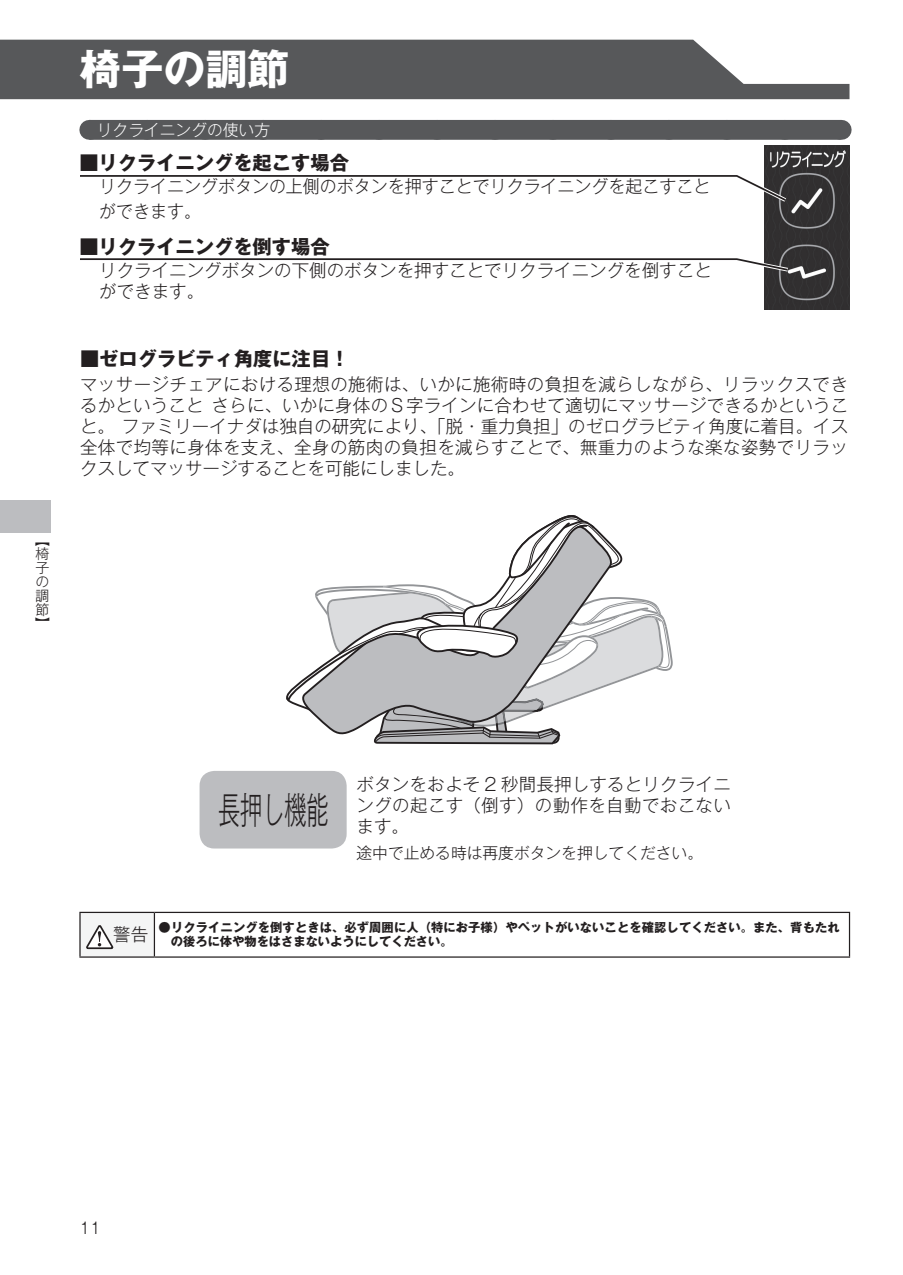
<style>
.page{position:relative;width:903px;height:1275px;background:#fff}
.page>*{position:absolute;margin:0;border:0;box-sizing:border-box;transform-origin:0 0}
.t1{font:700 42px "Gothic MB101 Pro";color:#fff}
.t2{font:300 36.75px "Gothic MB101 Pro";color:#231f20;scale:.6 1}
.t3{font:700 19.25px "Gothic MB101 Pro";color:#231f20}
.t4{font:300 17.5px/21px "Gothic MB101 Pro";color:#231f20}
.t5{font:300 15.75px "Gothic MB101 Pro";color:#231f20}
.t6{font:300 15.75px "Gothic MB101 Pro";color:#fff}
.t7{font:300 14px/14px "Gothic MB101 Pro";color:#231f20;text-align:justify}
.t8{font:700 12.25px/14px "Gothic MB101 Pro";letter-spacing:.01em;color:#231f20}
</style>
<div class="page">
<svg style="left:0;top:40px;width:849px;height:59px;background:#6a6a6c"></svg>
<img style="left:764px;top:146px;width:85px;height:163px">
<div style="left:0;top:500px;width:50px;height:33px;background:#bcbdc0"></div>
<div style="left:200px;top:771px;width:147px;height:77px;background:#bcbdc0;border-radius:15px"></div>
<div style="left:89px;top:120px;width:752px;height:20px;background:#57585a"></div>
<svg style="left:148px;top:139px;width:664px;height:1px"></svg>
<svg style="left:841px;top:120px;width:1px;height:20px"></svg>
<div style="left:80px;top:912px;width:74px;height:45px;background:#f4f5f5"></div>
<hr style="left:79px;top:912px;width:75px;height:1px;background:#231f20">
<hr style="left:79px;top:913px;width:2px;height:43px;background:#231f20">
<hr style="left:154px;top:912px;width:696px;height:1px;background:#231f20">
<hr style="left:154px;top:913px;width:1px;height:43px;background:#231f20">
<hr style="left:849px;top:913px;width:1px;height:43px;background:#231f20">
<hr style="left:79px;top:956px;width:75px;height:2px;background:#231f20">
<hr style="left:154px;top:956px;width:696px;height:2px;background:#231f20">
<svg style="left:86px;top:925px;width:27px;height:24px"></svg>
<svg style="left:80px;top:171px;width:710px;height:34px"></svg>
<svg style="left:80px;top:255px;width:712px;height:19px"></svg>
<svg style="left:286px;top:515px;width:387px;height:229px"></svg>
<p class="t7" style="left:35px;top:530px;width:15px">【椅子の調節】</p>
<h1 class="t1" style="left:79px;top:35px;width:212px">椅子の調節</h1>
<p class="t6" style="left:97px;top:117px;width:175px">リクライニングの使い方</p>
<p class="t3" style="left:79px;top:147px;width:271px">■リクライニングを起こす場合</p>
<p class="t4" style="left:99px;top:172px;width:613px;line-height:24.5px">リクライニングボタンの上側のボタンを押すことでリクライニングを起こすことができます。</p>
<p class="t3" style="left:79px;top:231px;width:252px">■リクライニングを倒す場合</p>
<p class="t4" style="left:99px;top:258px;width:614px">リクライニングボタンの下側のボタンを押すことでリクライニングを倒すことができます。</p>
<p class="t3" style="left:80px;top:343px;width:271px">■ゼログラビティ角度に注目！</p>
<p class="t4" style="left:80px;top:371px;width:770px;text-align:justify">マッサージチェアにおける理想の施術は、いかに施術時の負担を減らしながら、リラックスできるかということ さらに、いかに身体のＳ字ラインに合わせて適切にマッサージできるかということ。 ファミリーイナダは独自の研究により、「脱 重力負担」のゼログラビティ角度に着目。イス全体で均等に身体を支え、全身の筋肉の負担を減らすことで、無重力のような楽な姿勢でリラックスしてマッサージすることを可能にしました。</p>
<h2 class="t2" style="left:218px;top:779px;width:185px">長押し機能</h2>
<p class="t4" style="left:356px;top:771px;width:376px;text-align:justify">ボタンをおよそ 2 秒間長押しするとリクライニングの起こす（倒す）の動作を自動でおこないます。</p>
<p class="t5" style="left:356px;top:839px;width:348px">途中で止める時は再度ボタンを押してください。</p>
<p class="t4" style="left:113px;top:922px;width:36px">警告</p>
<p class="t8" style="left:171px;top:919px;width:670px;text-indent:-12px">●リクライニングを倒すときは、必ず周囲に人（特にお子様）やペットがいないことを確認してください。また、背もたれの後ろに体や物をはさまないようにしてください。</p>
<p class="t5" style="left:79px;top:1215px;width:23px">11</p>
</div>
